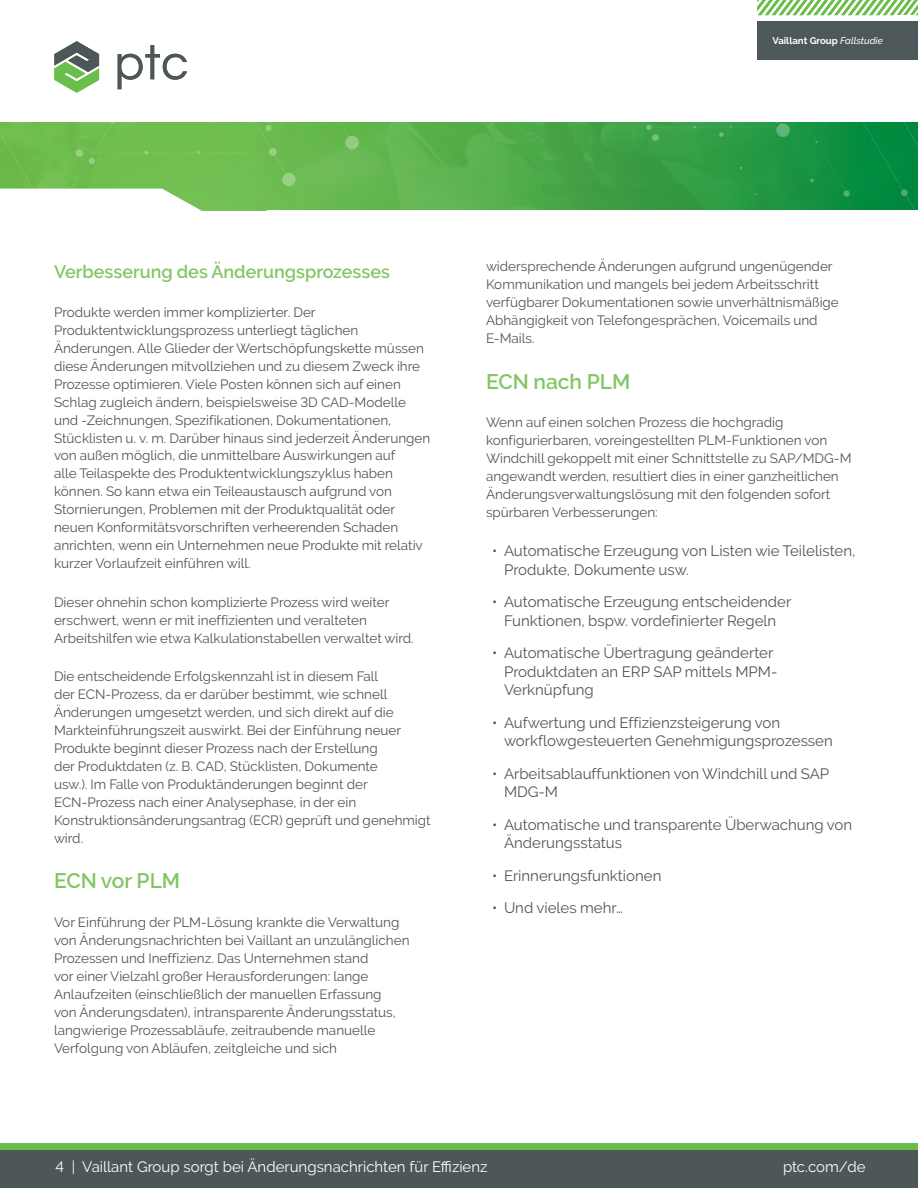
<style>
.page{position:relative;width:918px;height:1188px;background:#fff}
.page>*{position:absolute;margin:0;border:0;box-sizing:border-box;transform-origin:0 0}
.t1{font:600 21px "PTC Raleway";color:#82c663}
.t2{font:600 18px "PTC Raleway";color:#82c663}
.t3{font:15px/18.8px "PTC Raleway";color:#4e5758}
.t4{font:15px "PTC Raleway";color:#fff}
.t5{font:13.5px/18px "PTC Raleway";color:#4e5758}
.t6{font:700 9.6px "PTC Raleway";color:#fff}
.t7{font:italic 500 9.6px "PTC Raleway";color:#fff}
.s1{font-weight:500;font-style:italic}
</style>
<div class="page">
<img style="left:297px;top:122px;width:349px;height:88px">
<svg style="left:646px;top:122px;width:272px;height:88px"></svg>
<svg style="left:319px;top:122px;width:41px;height:28px"></svg>
<svg style="left:0;top:41px;width:297px;height:170px"></svg>
<div style="left:757px;top:21px;width:161px;height:39px;background:#4e5759"></div>
<svg style="left:757px;top:0;width:161px;height:15px"></svg>
<div style="left:0;top:1149px;width:918px;height:39px;background:#4e5758"></div>
<div style="left:0;top:1143px;width:918px;height:6px;background:#6cbe4c"></div>
<p class="t6" style="left:772px;top:35px;width:102px">Vaillant Group<span class="s1">Fallstudie</span></p>
<p class="t6" style="left:772px;top:35px;width:57px">C nnondale</p>
<p class="t7" style="left:840px;top:35px;width:44px">Fallstudie</p>
<h2 class="t2" style="left:54px;top:262px;width:338px">Verbesserung des Änderungsprozesses</h2>
<p class="t5" style="left:54px;top:303px;width:378px">Produkte werden immer komplizierter. Der Produktentwicklungsprozess unterliegt täglichen Änderungen. Alle Glieder der Wertschöpfungskette müssen diese Änderungen mitvollziehen und zu diesem Zweck ihre Prozesse optimieren. Viele Posten können sich auf einen Schlag zugleich ändern, beispielsweise 3D CAD-Modelle und -Zeichnungen, Spezifikationen, Dokumentationen, Stücklisten u. v. m. Darüber hinaus sind jederzeit Änderungen von außen möglich, die unmittelbare Auswirkungen auf<br>alle Teilaspekte des Produktentwicklungszyklus haben können. So kann etwa ein Teileaustausch aufgrund von Stornierungen, Problemen mit der Produktqualität oder neuen Konformitätsvorschriften verheerenden Schaden anrichten, wenn ein Unternehmen neue Produkte mit relativ kurzer Vorlaufzeit einführen will.</p>
<p class="t5" style="left:54px;top:593px;width:361px">Dieser ohnehin schon komplizierte Prozess wird weiter erschwert, wenn er mit ineffizienten und veralteten<br>Arbeitshilfen wie etwa Kalkulationstabellen verwaltet wird.</p>
<p class="t5" style="left:54px;top:667px;width:378px">Die entscheidende Erfolgskennzahl ist in diesem Fall<br>der ECN-Prozess, da er darüber bestimmt, wie schnell Änderungen umgesetzt werden, und sich direkt auf die Markteinführungszeit auswirkt. Bei der Einführung neuer Produkte beginnt dieser Prozess nach der Erstellung<br>der Produktdaten (z. B. CAD, Stücklisten, Dokumente<br>usw.). Im Falle von Produktänderungen beginnt der ECN-Prozess nach einer Analysephase, in der ein Konstruktionsänderungsantrag (ECR) geprüft und genehmigt wird.</p>
<h1 class="t1" style="left:54px;top:869px;width:128px">ECN vor PLM</h1>
<p class="t5" style="left:54px;top:913px;width:357px">Vor Einführung der PLM-Lösung krankte die Verwaltung von Änderungsnachrichten bei Vaillant an unzulänglichen Prozessen und Ineffizienz. Das Unternehmen stand<br>vor einer Vielzahl großer Herausforderungen: lange Anlaufzeiten (einschließlich der manuellen Erfassung<br>von Änderungsdaten), intransparente Änderungsstatus, langwierige Prozessabläufe, zeitraubende manuelle Verfolgung von Abläufen, zeitgleiche und sich</p>
<p class="t5" style="left:486px;top:257px;width:354px">widersprechende Änderungen aufgrund ungenügender Kommunikation und mangels bei jedem Arbeitsschritt verfügbarer Dokumentationen sowie unverhältnismäßige Abhängigkeit von Telefongesprächen, Voicemails und E-Mails.</p>
<h1 class="t1" style="left:486px;top:369px;width:146px">ECN nach PLM</h1>
<p class="t5" style="left:486px;top:413px;width:367px">Wenn auf einen solchen Prozess die hochgradig konfigurierbaren, voreingestellten PLM-Funktionen von Windchill gekoppelt mit einer Schnittstelle zu SAP/MDG-M angewandt werden, resultiert dies in einer ganzheitlichen Änderungsverwaltungslösung mit den folgenden sofort spürbaren Verbesserungen:</p>
<p class="t3" style="left:504px;top:541px;width:353px;text-indent:-12px">• Automatische Erzeugung von Listen wie Teilelisten,<br>Produkte, Dokumente usw.</p>
<p class="t3" style="left:492px;top:592px;width:301px;text-align:center">• Automatische Erzeugung entscheidender<br>Funktionen, bspw. vordefinierter Regeln</p>
<p class="t3" style="left:504px;top:643px;width:275px;text-indent:-12px">• Automatische Übertragung geänderter<br>Produktdaten an ERP SAP mittels MPM-<br>Verknüpfung</p>
<p class="t3" style="left:504px;top:713px;width:330px;text-indent:-12px">• Aufwertung und Effizienzsteigerung von workflowgesteuerten Genehmigungsprozessen</p>
<p class="t3" style="left:504px;top:764px;width:327px;text-indent:-12px">• Arbeitsablauffunktionen von Windchill und SAP<br>MDG-M</p>
<p class="t3" style="left:504px;top:815px;width:350px;text-indent:-12px">• Automatische und transparente Überwachung von<br>Änderungsstatus</p>
<p class="t3" style="left:492px;top:866px;width:171px">• Erinnerungsfunktionen</p>
<p class="t3" style="left:492px;top:898px;width:132px">• Und vieles mehr…</p>
<p class="t4" style="left:56px;top:1158px;width:434px">4 | Vaillant Group sorgt bei Änderungsnachrichten für Effizienz</p>
<p class="t4" style="left:783px;top:1158px;width:84px">ptc.com/de</p>
</div>
